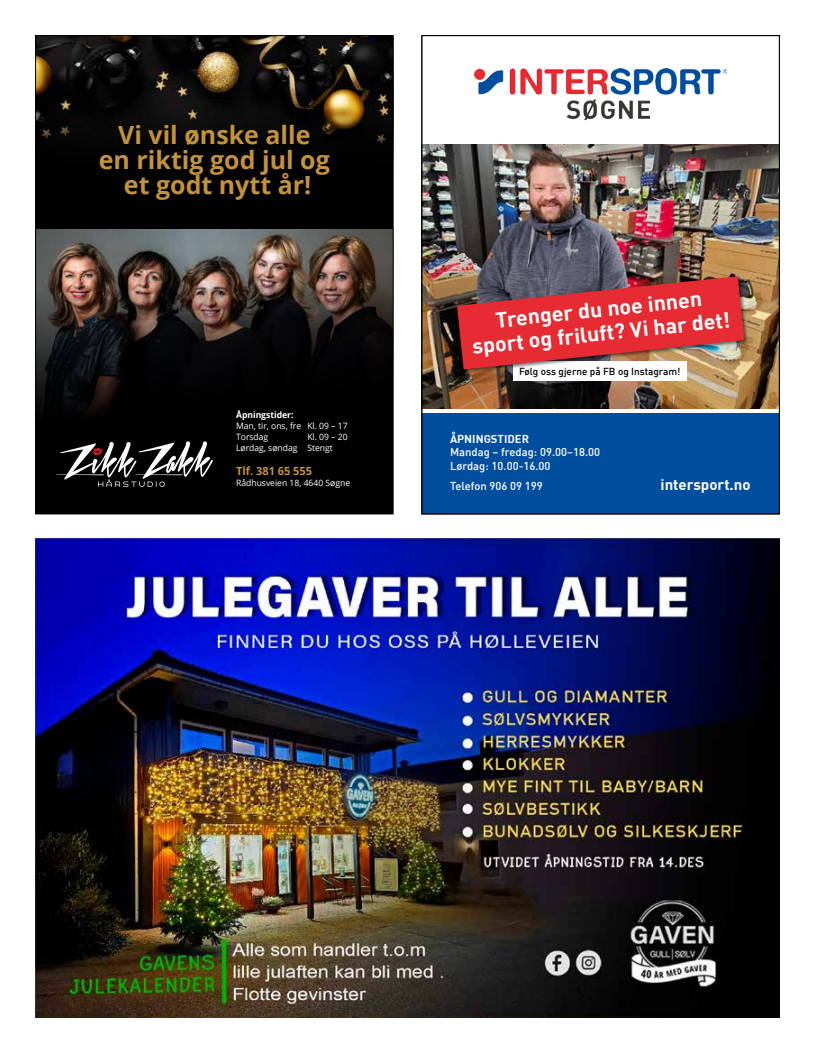
<style>
.page{position:relative;width:815px;height:1053px;background:#fff}
.page>*{position:absolute;margin:0;border:0;box-sizing:border-box;transform-origin:0 0}
.t1{font:700 25px/25px "Open Sans";color:#c3923d;text-align:center}
.t2{font:700 21.25px/23.8px "DIN";color:#fff;text-align:center}
.t3{font:700 15px "DIN";color:#fff}
.t4{font:500 11.25px/13.8px "DIN";color:#fff}
.t5{font:700 11.25px "DIN";color:#fff}
.t6{font:700 11.25px "Open Sans";color:#c3923d}
.t7{font:500 10px "DIN";color:#000}
.t8{font:8.75px/11.2px "Open Sans";color:#fff}
.t9{font:700 8.75px "Open Sans";color:#fff}
</style>
<div class="page">
<div style="left:422px;top:414px;width:357px;height:100px;background:#004e9d"></div>
<img style="left:474px;top:68px;width:252px;height:53px">
<img style="left:424px;top:144px;width:354px;height:264px">
<div style="left:513px;top:361px;width:174px;height:20px;background:#fff"></div>
<div style="left:456px;top:275px;width:293px;height:99px;background:#000;opacity:.55"></div>
<img style="left:457px;top:276px;width:287px;height:93px">
<div style="left:35px;top:35px;width:358px;height:479px;background:#000"></div>
<img style="left:37px;top:37px;width:354px;height:107px">
<img style="left:37px;top:229px;width:354px;height:187px">
<svg style="left:56px;top:441px;width:157px;height:46px"></svg>
<div style="left:99px;top:125px;width:234px;height:78px;background:#000"></div>
<img style="left:35px;top:539px;width:745px;height:478px">
<h1 class="t1" style="left:99px;top:122px;width:232px">Vi vil ønske alle<br>en riktig god jul og et godt nytt år!</h1>
<p class="t9" style="left:236px;top:408px;width:59px">Åpningstider:</p>
<p class="t8" style="left:236px;top:420px;width:113px">Man, tir, ons, fre Kl. 09 – 17<br>Torsdag</p>
<p class="t8" style="left:236px;top:431px;width:113px;text-indent:71px">Kl. 09 – 20<br>Lørdag, søndag Stengt</p>
<p class="t6" style="left:236px;top:463px;width:78px">Tlf. 381 65 555</p>
<p class="t8" style="left:236px;top:477px;width:116px">Rådhusveien 18, 4640 Søgne</p>
<h2 class="t2" style="left:469px;top:310px;width:261px;rotate:-6deg">Trenger du noe innen sport og friluft? Vi har det!</h2>
<p class="t7" style="left:519px;top:364px;width:163px">Følg oss gjerne på FB og Instagram!</p>
<p class="t5" style="left:450px;top:431px;width:81px">ÅPNINGSTIDER</p>
<p class="t4" style="left:450px;top:445px;width:152px">Mandag – fredag: 09.00–18.00<br>Lørdag: 10.00-16.00</p>
<p class="t4" style="left:450px;top:479px;width:94px">Telefon 906 09 199</p>
<h3 class="t3" style="left:661px;top:475px;width:92px">intersport.no</h3>
</div>
